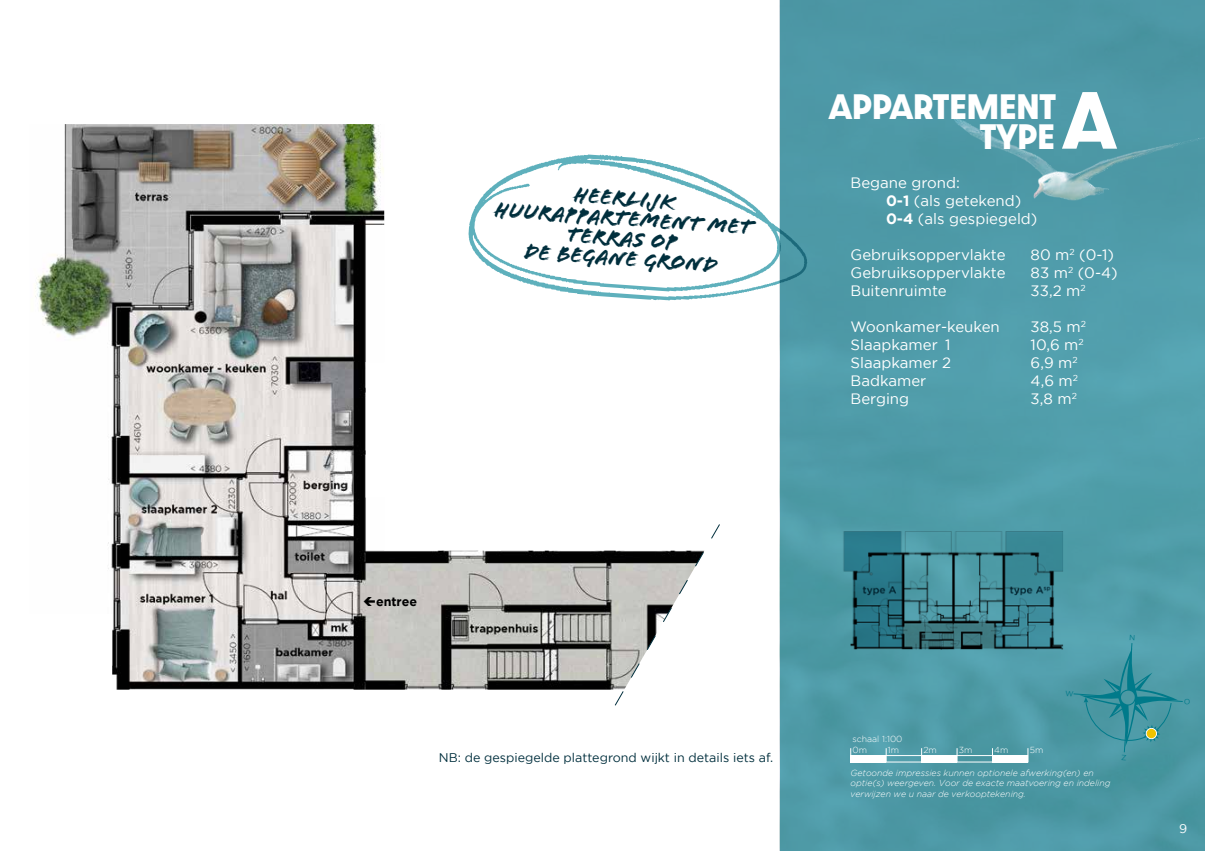
<style>
.page{position:relative;width:1205px;height:851px;background:#fff}
.page>*{position:absolute;margin:0;border:0;box-sizing:border-box;transform-origin:0 0}
.t1{font:700 68.75px "Dazzle Unicase";color:#fff}
.t2{font:700 30px/30px "Dazzle Unicase";color:#fff;text-align:right}
.t3{font:22.5px/20px "Flood Std";color:#002f3d;text-align:center}
.t4{font:15px/18px "Gotham";color:#fff}
.t5{font:12.5px "Gotham";color:#002f3d}
.t6{font:700 12.5px "Gotham";color:#000}
.t7{font:12.5px "Gotham";color:#fff}
.t8{font:italic 300 8.75px/10.5px "Gotham";color:#fff}
.t9{font:300 8.75px/10.5px "Gotham";color:#fff}
.s1{font-weight:700}
</style>
<div class="page">
<div style="left:780px;top:0;width:425px;height:850px;background:#4e9ba8"></div>
<div style="left:851px;top:755px;width:177px;height:7px;border:1px solid #fff"></div>
<div style="left:851px;top:755px;width:35px;height:7px;background:#fff"></div>
<div style="left:921px;top:755px;width:36px;height:7px;background:#fff"></div>
<div style="left:992px;top:755px;width:36px;height:7px;background:#fff"></div>
<svg style="left:850px;top:748px;width:1px;height:14px"></svg>
<svg style="left:886px;top:748px;width:1px;height:14px"></svg>
<svg style="left:957px;top:748px;width:1px;height:14px"></svg>
<svg style="left:1028px;top:748px;width:1px;height:14px"></svg>
<img style="left:953px;top:117px;width:247px;height:84px">
<svg style="left:704px;top:154px;width:103px;height:147px"></svg>
<img style="left:35px;top:124px;width:669px;height:565px">
<svg style="left:614px;top:523px;width:106px;height:183px"></svg>
<img style="left:833px;top:531px;width:230px;height:118px">
<svg style="left:364px;top:597px;width:11px;height:9px"></svg>
<svg style="left:1065px;top:635px;width:118px;height:124px"></svg>
<h3 class="t3" style="left:496px;top:180px;width:260px;rotate:4deg">Heerlijk huurappartement met terras op<br>de begane grond</h3>
<h2 class="t2" style="left:829px;top:91px;width:229px">APPARTEMENT<br>TYPE</h2>
<h1 class="t1" style="left:1063px;top:67px;width:55px">A</h1>
<p class="t4" style="left:886px;top:174px;width:153px;text-indent:-35px">Begane grond:<br><span class="s1">0-1</span> (als getekend)<br><span class="s1">0-4</span> (als gespiegeld)</p>
<p class="t4" style="left:850px;top:246px;width:156px">Gebruiksoppervlakte</p>
<p class="t4" style="left:1030px;top:246px;width:85px">80 m<sup>2</sup> (0-1)</p>
<p class="t4" style="left:850px;top:264px;width:156px">Gebruiksoppervlakte</p>
<p class="t4" style="left:1030px;top:264px;width:89px">83 m<sup>2</sup> (0-4)</p>
<p class="t4" style="left:850px;top:282px;width:98px">Buitenruimte</p>
<p class="t4" style="left:1030px;top:282px;width:57px">33,2 m<sup>2</sup></p>
<p class="t4" style="left:850px;top:318px;width:151px">Woonkamer-keuken</p>
<p class="t4" style="left:1030px;top:318px;width:57px">38,5 m<sup>2</sup></p>
<p class="t4" style="left:850px;top:336px;width:101px">Slaapkamer 1</p>
<p class="t4" style="left:1030px;top:336px;width:55px">10,6 m<sup>2</sup></p>
<p class="t4" style="left:850px;top:354px;width:102px">Slaapkamer 2</p>
<p class="t4" style="left:1030px;top:354px;width:49px">6,9 m<sup>2</sup></p>
<p class="t4" style="left:850px;top:372px;width:77px">Badkamer</p>
<p class="t4" style="left:1030px;top:372px;width:49px">4,6 m<sup>2</sup></p>
<p class="t4" style="left:850px;top:390px;width:60px">Berging</p>
<p class="t4" style="left:1030px;top:390px;width:48px">3,8 m<sup>2</sup></p>
<p class="t6" style="left:376px;top:594px;width:43px">entree</p>
<p class="t5" style="left:439px;top:750px;width:336px">NB: de gespiegelde plattegrond wijkt in details iets af.</p>
<p class="t9" style="left:852px;top:733px;width:51px">schaal 1:100<br>0m</p>
<p class="t9" style="left:888px;top:744px;width:13px">1m</p>
<p class="t9" style="left:923px;top:744px;width:15px">2m</p>
<p class="t9" style="left:959px;top:744px;width:15px">3m</p>
<p class="t9" style="left:994px;top:744px;width:16px">4m</p>
<p class="t9" style="left:1029px;top:744px;width:15px">5m</p>
<p class="t8" style="left:850px;top:767px;width:261px">Getoonde impressies kunnen optionele afwerking(en) en optie(s) weergeven. Voor de exacte maatvoering en indeling verwijzen we u naar de verkooptekening.</p>
<p class="t7" style="left:1179px;top:821px;width:10px">9</p>
</div>
